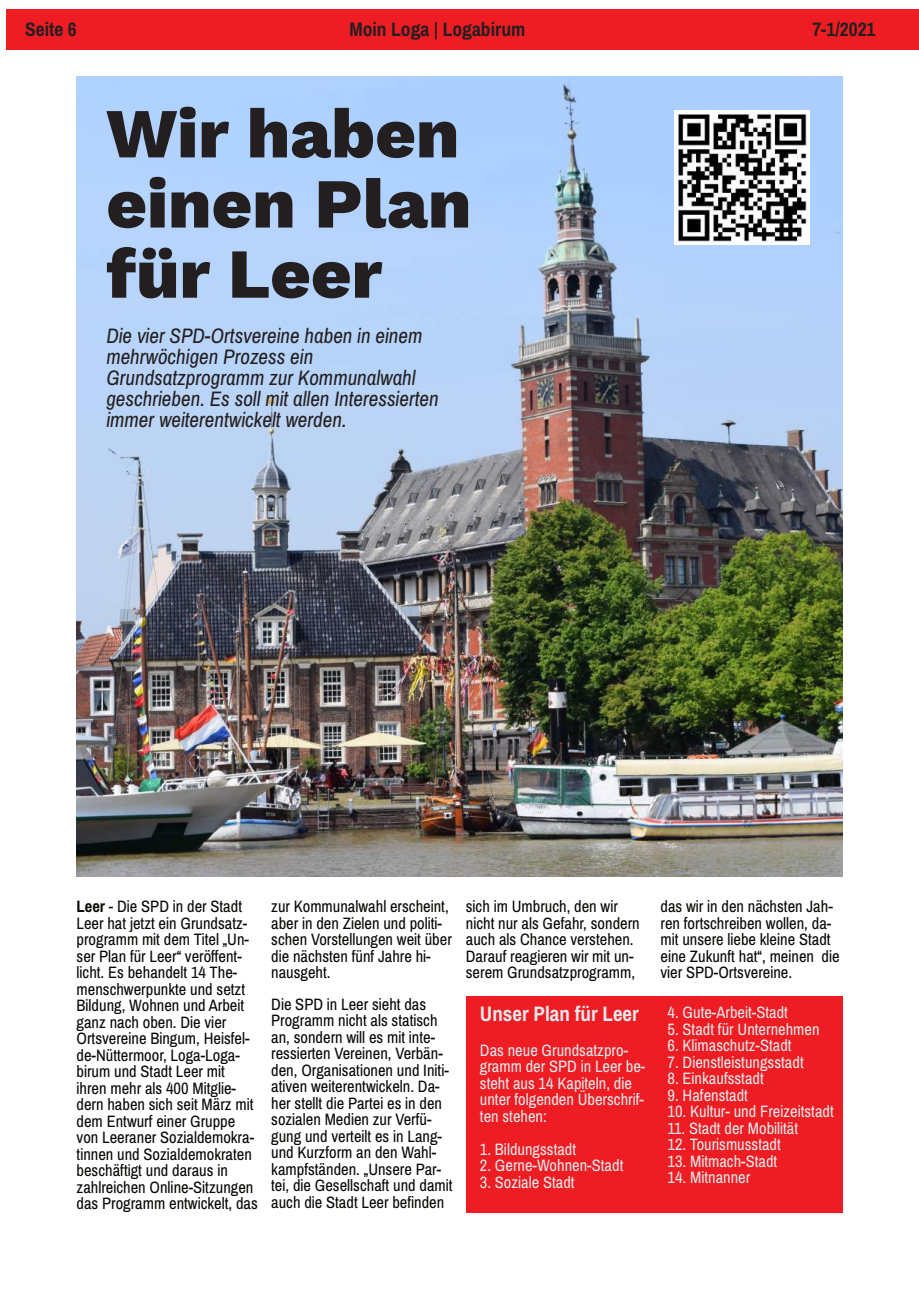
<style>
.page{position:relative;width:919px;height:1289px;background:#fff}
.page>*{position:absolute;margin:0;border:0;box-sizing:border-box;transform-origin:0 0}
.t1{font:800 70.05px/70.1px "Work Sans";color:#231f20}
.t2{font:italic 21px/21px "Archivo Narrow";color:#231f20}
.t3{font:700 21px "Archivo Narrow";color:#e6e7e9}
.t4{font:700 19.5px "Archivo Narrow";color:#231f20}
.t5{font:16.5px/16.5px "Archivo Narrow";color:#080704}
.t6{font:16.5px/16.5px "Archivo Narrow";color:#e6e7e9}
.s1{font-weight:700}
</style>
<div class="page">
<div style="left:466px;top:995px;width:376px;height:217px;background:#ee1d23"></div>
<img style="left:77px;top:77px;width:765px;height:799px">
<img style="left:674px;top:110px;width:135px;height:134px">
<div style="left:6px;top:9px;width:900px;height:41px;background:#ee1d23"></div>
<div style="left:906px;top:9px;width:12px;height:41px;background:#ee1d23"></div>
<p class="t4" style="left:25px;top:18px;width:53px">Seite 6</p>
<p class="t4" style="left:349px;top:18px;width:177px">Moin Loga | Logabirum</p>
<p class="t4" style="left:812px;top:18px;width:65px">7-1/2021</p>
<h1 class="t1" style="left:106px;top:104px;width:366px">Wir haben einen Plan für Leer</h1>
<p class="t2" style="left:106px;top:326px;width:334px">Die vier SPD-Ortsvereine haben in einem mehrwöchigen Prozess ein Grundsatzprogramm zur Kommunalwahl geschrieben. Es soll mit allen Interessierten immer weiterentwickelt werden.</p>
<p class="t5" style="left:77px;top:899px;width:183px"><span class="s1">Leer</span> - Die SPD in der Stadt<br>Leer hat jetzt ein Grundsatz&shy;programm mit dem Titel „Un&shy;ser Plan für Leer“ veröffent&shy;licht. Es behandelt 14 The&shy;menschwerpunkte und setzt<br>Bildung, Wohnen und Arbeit ganz nach oben. Die vier<br>Ortsvereine Bingum, Heisfel&shy;de-Nüttermoor, Loga-Loga&shy;birum und Stadt Leer mit ihren mehr als 400 Mitglie&shy;dern haben sich seit März mit dem Entwurf einer Gruppe von Leeraner Sozialdemokra&shy;tinnen und Sozialdemokraten beschäftigt und daraus in zahlreichen Online-Sitzungen das Programm entwickelt, das</p>
<p class="t5" style="left:271px;top:899px;width:182px">zur Kommunalwahl erscheint, aber in den Zielen und politi&shy;schen Vorstellungen weit über die nächsten fünf Jahre hi&shy;nausgeht.</p>
<p class="t5" style="left:271px;top:997px;width:183px">Die SPD in Leer sieht das<br>Programm nicht als statisch an, sondern will es mit inte&shy;ressierten Vereinen, Verbän&shy;den, Organisationen und Initi&shy;ativen weiterentwickeln. Da&shy;her stellt die Partei es in den sozialen Medien zur Verfü&shy;gung und verteilt es in Lang&shy;und Kurzform an den Wahl&shy;kampfständen. „Unsere Par&shy;tei, die Gesellschaft und damit auch die Stadt Leer befinden</p>
<p class="t5" style="left:466px;top:899px;width:175px">sich im Umbruch, den wir nicht nur als Gefahr, sondern auch als Chance verstehen.<br>Darauf reagieren wir mit un&shy;serem Grundsatzprogramm,</p>
<p class="t5" style="left:660px;top:899px;width:181px">das wir in den nächsten Jah&shy;ren fortschreiben wollen, da&shy;mit unsere liebe kleine Stadt eine Zukunft hat“, meinen die vier SPD-Ortsvereine.</p>
<p class="t3" style="left:480px;top:1001px;width:160px">Unser Plan für Leer</p>
<p class="t6" style="left:480px;top:1043px;width:167px">Das neue Grundsatzpro&shy;gramm der SPD in Leer be&shy;steht aus 14 Kapiteln, die unter folgenden Überschrif&shy;ten stehen:</p>
<p class="t6" style="left:480px;top:1142px;width:98px">1. Bildungsstadt</p>
<p class="t6" style="left:480px;top:1158px;width:145px">2. Gerne-Wohnen-Stadt</p>
<p class="t6" style="left:480px;top:1175px;width:96px">3. Soziale Stadt</p>
<p class="t6" style="left:667px;top:1005px;width:122px">4. Gute-Arbeit-Stadt</p>
<p class="t6" style="left:667px;top:1022px;width:153px">5. Stadt für Unternehmen</p>
<p class="t6" style="left:667px;top:1038px;width:126px">6. Klimaschutz-Stadt</p>
<p class="t6" style="left:667px;top:1055px;width:138px">7. Dienstleistungsstadt</p>
<p class="t6" style="left:667px;top:1071px;width:98px">8. Einkaufsstadt</p>
<p class="t6" style="left:667px;top:1088px;width:82px">9. Hafenstadt</p>
<p class="t6" style="left:667px;top:1104px;width:168px">10. Kultur- und Freizeitstadt</p>
<p class="t6" style="left:667px;top:1121px;width:132px">11. Stadt der Mobilität</p>
<p class="t6" style="left:667px;top:1137px;width:115px">12. Tourismusstadt</p>
<p class="t6" style="left:667px;top:1154px;width:111px">13. Mitmach-Stadt</p>
<p class="t6" style="left:667px;top:1170px;width:84px">14. Mitnanner</p>
</div>
